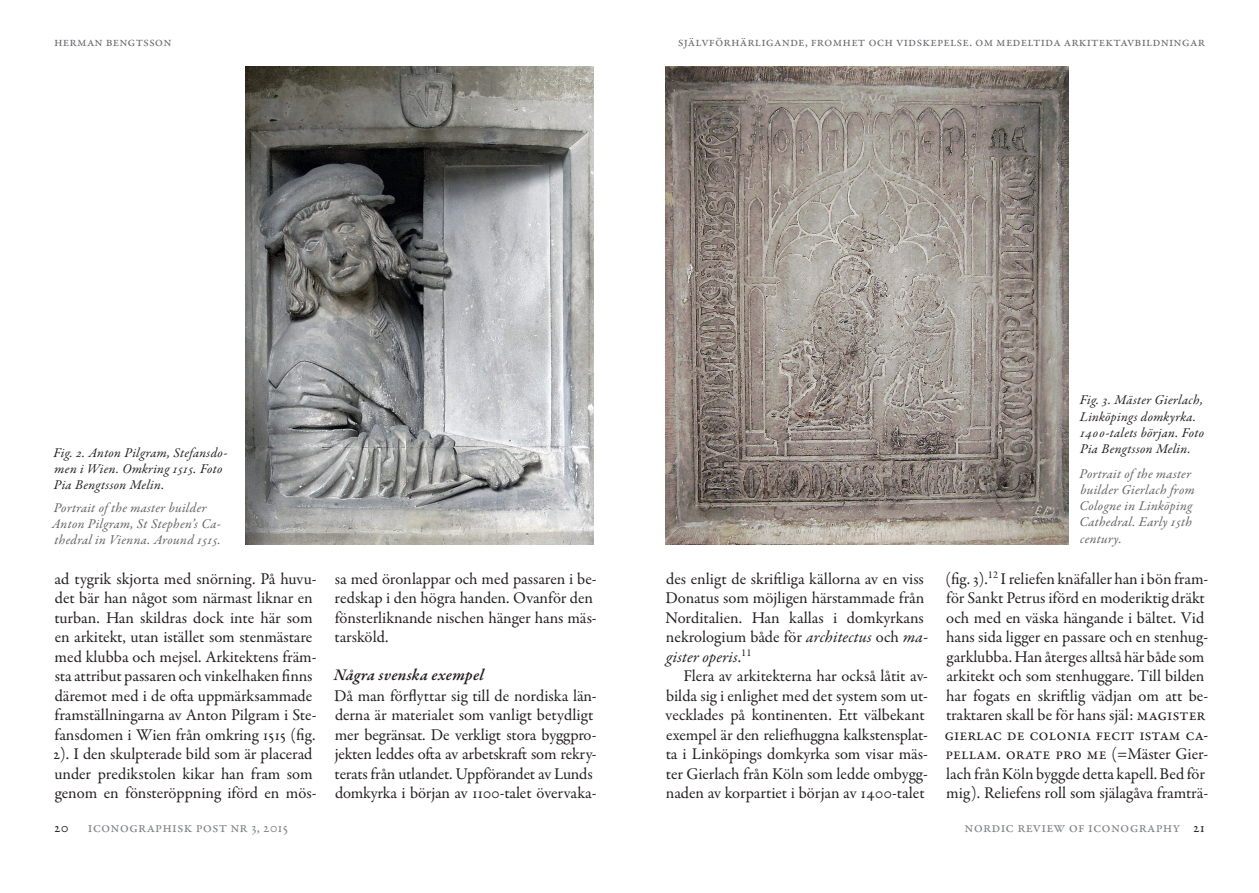
<style>
.page{position:relative;width:1259px;height:893px;background:#fff}
.page>*{position:absolute;margin:0;border:0;box-sizing:border-box;transform-origin:0 0}
.Brödtext_med_indrag{font:16.5px/19.5px "Garamond Premr Pro";color:#231f20}
.Brödtext_utan_indrag{font:16.5px/19.5px "Garamond Premr Pro";letter-spacing:-.005em;color:#231f20}
.t1{font:italic 600 16.5px "Garamond Premr Pro";letter-spacing:.02em;color:#231f20}
.t2{font:15px "Garamond Premr Pro";letter-spacing:.01em;color:#808285}
.t3{font:15px "Garamond Premr Pro";color:#231f20}
.Captions_in_English{font:italic 13.5px/16.2px "Garamond Premr Pro";letter-spacing:.02em;color:#636366}
.Bildtexter{font:italic 13.5px/16.2px "Garamond Premr Pro";letter-spacing:.025em;color:#231f20}
.t4{font:13.5px "Garamond Premr Pro";letter-spacing:.01em;color:#6c6d70}
.s1{font-style:italic}
.s2{color:#231f20}
</style>
<div class="page">
<img style="left:245px;top:66px;width:348px;height:479px">
<img style="left:665px;top:66px;width:403px;height:479px">
<p class="t4" style="left:54px;top:34px;width:119px">herman bengtsson</p>
<p class="t4" style="left:678px;top:34px;width:528px">Självförhärligande, fromhet och vidskepelse. Om medeltida arkitektavbildningar</p>
<p class="Bildtexter" style="left:54px;top:445px;width:175px">Fig. 2. Anton Pilgram, Stefansdo&shy;men i Wien. Omkring 1515. Foto<br>Pia Bengtsson Melin.</p>
<p class="Captions_in_English" style="left:52px;top:500px;width:170px">Portrait of the master builder<br>Anton Pilgram, St Stephen’s Ca&shy;thedral in Vienna. Around 1515.</p>
<p class="Brödtext_med_indrag" style="left:53px;top:569px;width:265px">ad tygrik skjorta med snörning. På huvu&shy;det bär han något som närmast liknar en turban. Han skildras dock inte här som en arkitekt, utan istället som stenmästare med klubba och mejsel. Arkitektens främ&shy;sta attribut passaren och vinkelhaken finns däremot med i de ofta uppmärksammade framställningarna av Anton Pilgram i Ste&shy;fansdomen i Wien från omkring 1515 (fig.<br>2). I den skulpterade bild som är placerad under predikstolen kikar han fram som genom en fönsteröppning iförd en mös-</p>
<p class="Brödtext_med_indrag" style="left:334px;top:569px;width:264px">sa med öronlappar och med passaren i be&shy;redskap i den högra handen. Ovanför den fönsterliknande nischen hänger hans mäs&shy;tarsköld.</p>
<p class="t1" style="left:334px;top:664px;width:152px">Några svenska exempel</p>
<p class="Brödtext_utan_indrag" style="left:334px;top:686px;width:264px">Då man förflyttar sig till de nordiska län&shy;derna är materialet som vanligt betydligt mer begränsat. De verkligt stora byggpro&shy;jekten leddes ofta av arbetskraft som rekry&shy;terats från utlandet. Uppförandet av Lunds domkyrka i början av 1100-talet övervaka-</p>
<p class="Brödtext_utan_indrag" style="left:665px;top:569px;width:264px">des enligt de skriftliga källorna av en viss Donatus som möjligen härstammade från Norditalien. Han kallas i domkyrkans nekrologium både för <span class="s1">architectus</span> och <span class="s1">ma&shy;gister operis</span>.<sup>11</sup></p>
<p class="Brödtext_med_indrag" style="left:665px;top:666px;width:264px;text-indent:18px">Flera av arkitekterna har också låtit av&shy;bilda sig i enlighet med det system som ut&shy;vecklades på kontinenten. Ett välbekant exempel är den reliefhuggna kalkstensplat&shy;ta i Linköpings domkyrka som visar mäs&shy;ter Gierlach från Köln som ledde ombygg&shy;naden av korpartiet i början av 1400-talet</p>
<p class="Bildtexter" style="left:1080px;top:393px;width:126px">Fig. 3. Mäster Gierlach,<br>Linköpings domkyrka.<br>1400-talets början. Foto<br>Pia Bengtsson Melin.</p>
<p class="Captions_in_English" style="left:1079px;top:466px;width:117px">Portrait of the master builder Gierlach from<br>Cologne in Linköping<br>Cathedral. Early 15th century.</p>
<p class="Brödtext_med_indrag" style="left:944px;top:569px;width:265px">(fig. 3).<sup>12</sup> I reliefen knäfaller han i bön fram&shy;för Sankt Petrus iförd en moderiktig dräkt och med en väska hängande i bältet. Vid hans sida ligger en passare och en stenhug&shy;garklubba. Han återges alltså här både som arkitekt och som stenhuggare. Till bilden har fogats en skriftlig vädjan om att be&shy;traktaren skall be för hans själ: magister gierlac de colonia fecit istam ca&shy;pellam. orate pro me (=Mäster Gier&shy;lach från Köln byggde detta kapell. Bed för mig). Reliefens roll som själagåva framträ-</p>
<p class="t3" style="left:54px;top:818px;width:16px">20</p>
<p class="t2" style="left:88px;top:818px;width:202px">iconographisk post nr 3, 2015</p>
<p class="t2" style="left:964px;top:818px;width:242px">nordic review of iconography <span class="s2">21</span></p>
</div>
